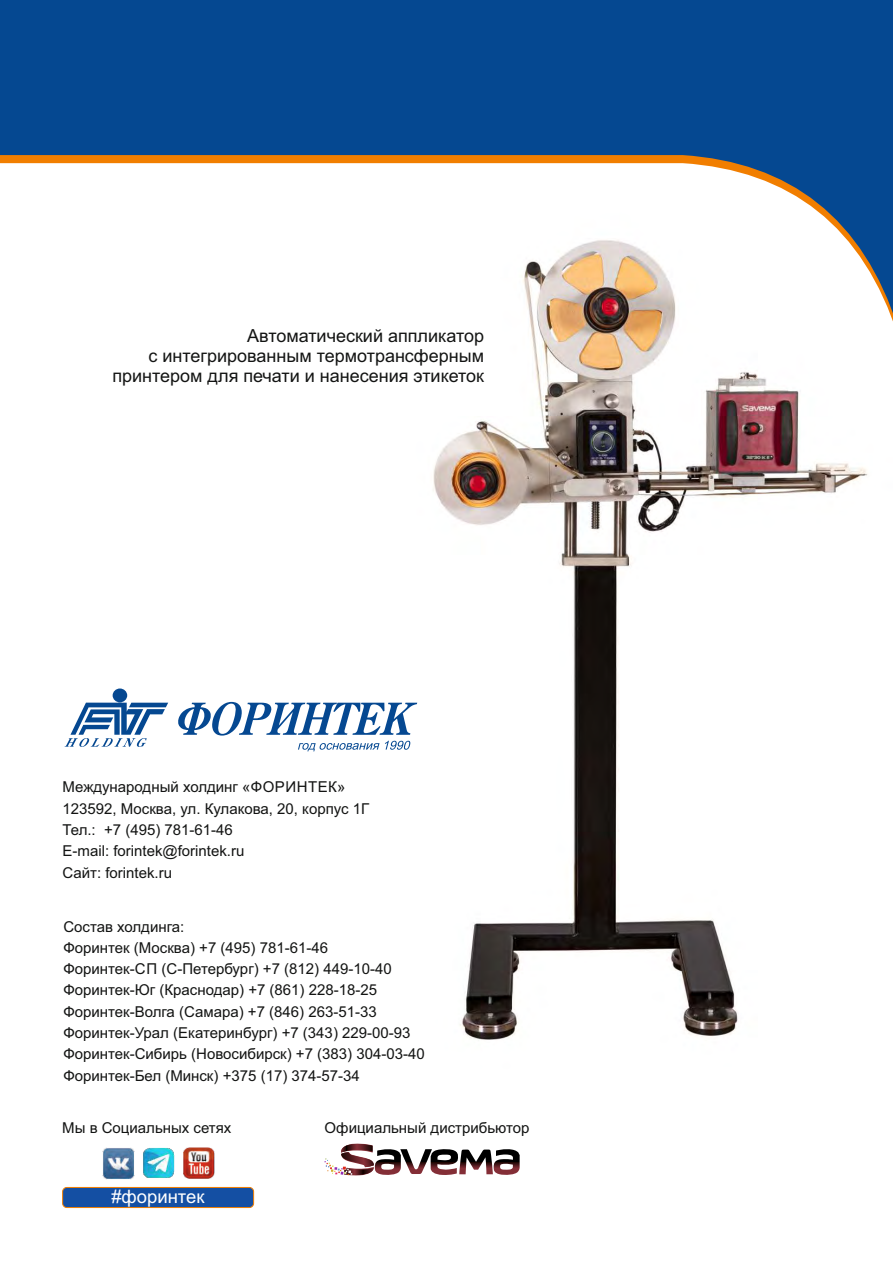
<style>
.page{position:relative;width:893px;height:1263px;background:#fff}
.page>*{position:absolute;margin:0;border:0;box-sizing:border-box;transform-origin:0 0}
.t1{font:18.45px "Arial";color:#fff}
.t2{font:18px/20.1px "Arial";color:#131413;text-align:right}
.t3{font:15px/21.3px "Arial";color:#131413}
</style>
<div class="page">
<img style="left:417px;top:337px;width:451px;height:703px">
<svg style="left:65px;top:688px;width:352px;height:63px"></svg>
<svg style="left:0;top:0;width:893px;height:329px;fill:#054891"></svg>
<svg style="left:325px;top:1143px;width:195px;height:33px"></svg>
<img style="left:102px;top:1147px;width:32px;height:32px">
<img style="left:183px;top:1148px;width:31px;height:31px">
<div style="left:62px;top:1187px;width:192px;height:21px;background:#144fa3;border:1px solid #f17e00;border-radius:4px"></div>
<img style="left:143px;top:1147px;width:32px;height:31px">
<p class="t2" style="left:112px;top:327px;width:373px">Автоматический аппликатор<br>с интегрированным термотрансферным принтером для печати и нанесения этикеток</p>
<p class="t3" style="left:63px;top:778px;width:308px">Международный холдинг «ФОРИНТЕК»<br>123592, Москва, ул. Кулакова, 20, корпус 1Г<br>Тел.: +7 (495) 781-61-46<br>E-mail: forintek@forintek.ru<br>Сайт: forintek.ru</p>
<p class="t3" style="left:63px;top:917px;width:363px">Состав холдинга:<br>Форинтек (Москва) +7 (495) 781-61-46<br>Форинтек-СП (С-Петербург) +7 (812) 449-10-40<br>Форинтек-Юг (Краснодар) +7 (861) 228-18-25<br>Форинтек-Волга (Самара) +7 (846) 263-51-33<br>Форинтек-Урал (Екатеринбург) +7 (343) 229-00-93<br>Форинтек-Сибирь (Новосибирск) +7 (383) 304-03-40<br>Форинтек-Бел (Минск) +375 (17) 374-57-34</p>
<p class="t3" style="left:325px;top:1118px;width:206px">Официальный дистрибьютор</p>
<p class="t3" style="left:62px;top:1118px;width:171px">Мы в Социальных сетях</p>
<p class="t1" style="left:111px;top:1190px;width:95px">#форинтек</p>
</div>
